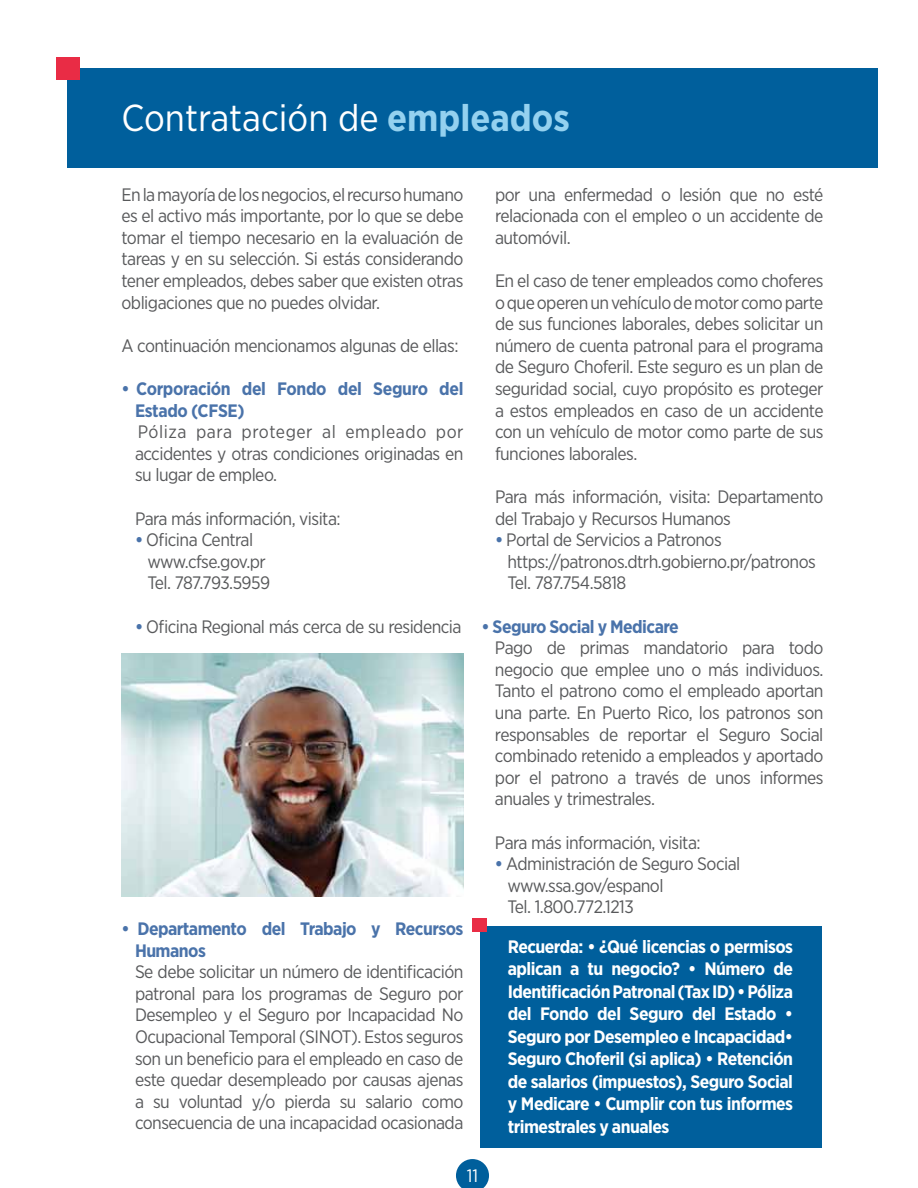
<style>
.page{position:relative;width:918px;height:1188px;background:#fff}
.page>*{position:absolute;margin:0;border:0;box-sizing:border-box;transform-origin:0 0}
.t1{font:37.5px "Gotham Narrow";color:#fff}
.t2{font:18px/21.6px "Gotham Narrow";letter-spacing:-.03em;color:#58595b;text-align:justify}
.t3{font:700 18px/22.5px "Gotham Narrow";letter-spacing:-.03em;color:#fff;text-align:justify}
.t4{font:700 18px/21.6px "Gotham Narrow";letter-spacing:-.03em;color:#4a73aa}
.t5{font:18px "Gotham Narrow";color:#fff}
.s1{font-weight:700;color:#94d1ef}
.s2{font-weight:700;color:#4a73aa}
</style>
<div class="page">
<svg style="left:456px;top:1159px;width:33px;height:29px"></svg>
<div style="left:68px;top:68px;width:810px;height:100px;background:#005f9c"></div>
<div style="left:56px;top:57px;width:23px;height:23px;background:#e92c45"></div>
<img style="left:122px;top:654px;width:342px;height:243px">
<div style="left:480px;top:926px;width:342px;height:222px;background:#005f9c"></div>
<div style="left:473px;top:918px;width:14px;height:14px;background:#e92c45"></div>
<h1 class="t1" style="left:122px;top:104px;width:450px">Contratación de <span class="s1">empleados</span></h1>
<p class="t2" style="left:122px;top:184px;width:344px">En la mayoría de los negocios, el recurso humano es el activo más importante, por lo que se debe tomar el tiempo necesario en la evaluación de tareas y en su selección. Si estás considerando tener empleados, debes saber que existen otras obligaciones que no puedes olvidar.</p>
<p class="t2" style="left:122px;top:336px;width:339px">A continuación mencionamos algunas de ellas:</p>
<p class="t4" style="left:135px;top:379px;width:330px;text-indent:-14px">• Corporación del Fondo del Seguro del<br>Estado (CFSE)</p>
<p class="t2" style="left:135px;top:422px;width:330px">Póliza para proteger al empleado por accidentes y otras condiciones originadas en su lugar de empleo.</p>
<p class="t2" style="left:135px;top:508px;width:207px">Para más información, visita:</p>
<p class="t2" style="left:147px;top:530px;width:124px;text-align:left;text-indent:-12px"><span class="s2">•</span> Oficina Central www.cfse.gov.pr<br>Tel. 787.793.5959</p>
<p class="t2" style="left:135px;top:616px;width:328px"><span class="s2">•</span> Oficina Regional más cerca de su residencia</p>
<p class="t4" style="left:135px;top:919px;width:330px;text-indent:-13px">• Departamento del Trabajo y Recursos<br>Humanos</p>
<p class="t2" style="left:135px;top:962px;width:330px">Se debe solicitar un número de identificación patronal para los programas de Seguro por Desempleo y el Seguro por Incapacidad No Ocupacional Temporal (SINOT). Estos seguros son un beneficio para el empleado en caso de este quedar desempleado por causas ajenas a su voluntad y/o pierda su salario como consecuencia de una incapacidad ocasionada</p>
<p class="t2" style="left:495px;top:184px;width:330px">por una enfermedad o lesión que no esté relacionada con el empleo o un accidente de automóvil.</p>
<p class="t2" style="left:495px;top:271px;width:330px">En el caso de tener empleados como choferes o que operen un vehículo de motor como parte de sus funciones laborales, debes solicitar un número de cuenta patronal para el programa de Seguro Choferil. Este seguro es un plan de seguridad social, cuyo propósito es proteger a estos empleados en caso de un accidente con un vehículo de motor como parte de sus funciones laborales.</p>
<p class="t2" style="left:495px;top:487px;width:330px">Para más información, visita: Departamento del Trabajo y Recursos Humanos</p>
<p class="t2" style="left:507px;top:530px;width:310px;text-align:left;text-indent:-12px"><span class="s2">•</span> Portal de Servicios a Patronos https://patronos.dtrh.gobierno.pr/patronos<br>Tel. 787.754.5818</p>
<p class="t4" style="left:482px;top:617px;width:199px">• Seguro Social y Medicare</p>
<p class="t2" style="left:495px;top:638px;width:330px">Pago de primas mandatorio para todo negocio que emplee uno o más individuos.<br>Tanto el patrono como el empleado aportan una parte. En Puerto Rico, los patronos son responsables de reportar el Seguro Social combinado retenido a empleados y aportado por el patrono a través de unos informes anuales y trimestrales.</p>
<p class="t2" style="left:495px;top:832px;width:207px">Para más información, visita:</p>
<p class="t2" style="left:507px;top:854px;width:235px;text-align:left;text-indent:-12px"><span class="s2">•</span> Administración de Seguro Social www.ssa.gov/espanol<br>Tel. 1.800.772.1213</p>
<p class="t3" style="left:508px;top:937px;width:287px">Recuerda: • ¿Qué licencias o permisos aplican a tu negocio? • Número de Identificación Patronal (Tax ID) • Póliza del Fondo del Seguro del Estado • Seguro por Desempleo e Incapacidad• Seguro Choferil (si aplica) • Retención de salarios (impuestos), Seguro Social y Medicare • Cumplir con tus informes trimestrales y anuales</p>
<p class="t5" style="left:467px;top:1169px;width:13px">11</p>
</div>
